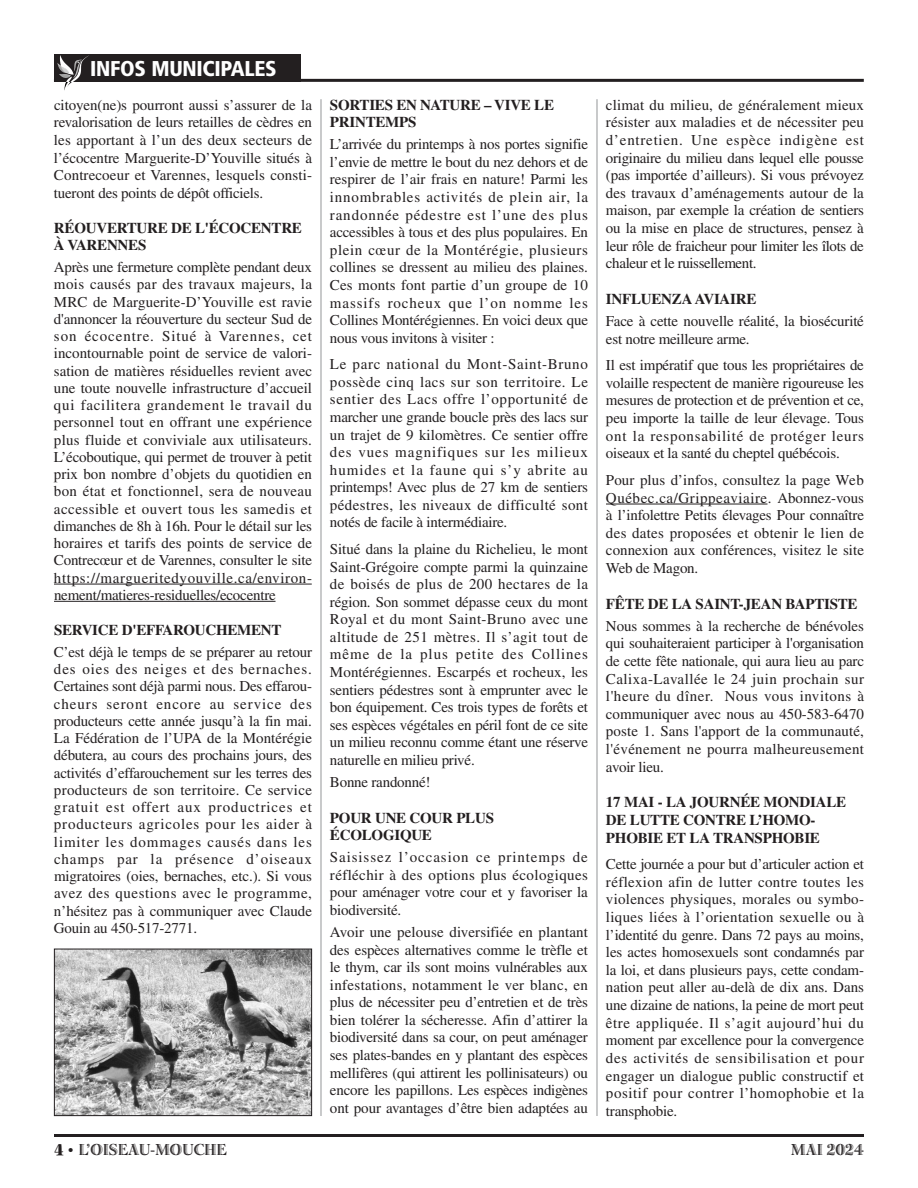
<style>
.page{position:relative;width:918px;height:1188px;background:#fff}
.page>*{position:absolute;margin:0;border:0;box-sizing:border-box;transform-origin:0 0}
.t1{font:900 condensed 21.45px "Frutiger";letter-spacing:-.015em;color:#fff}
.t2{font:16.5px "Bertie Plain";color:#231f20}
.t3{font:15px/17.5px "Times";letter-spacing:-.015em;color:#231f20;text-align:justify}
.t4{font:700 15px/17.5px "Times";letter-spacing:-.015em;color:#231f20}
.s1{font-family:"Spumoni LP";font-size:21px}
.s2{font-family:"Times";font-size:15px}
</style>
<div class="page">
<hr style="left:54px;top:1134px;width:810px;height:3px;background:#231f20">
<div style="left:54px;top:54px;width:246px;height:28px;background:#231f20"></div>
<hr style="left:54px;top:79px;width:810px;height:3px;background:#231f20">
<img style="left:67px;top:55px;width:22px;height:27px">
<svg style="left:64px;top:82px;width:8px;height:9px"></svg>
<hr style="left:54px;top:584px;width:253px;height:1px;background:#231f20">
<hr style="left:54px;top:601px;width:222px;height:1px;background:#231f20">
<hr style="left:606px;top:504px;width:162px;height:1px;background:#231f20">
<hr style="left:321px;top:99px;width:1px;height:1017px;background:#939598">
<hr style="left:597px;top:99px;width:1px;height:1017px;background:#939598">
<img style="left:56px;top:951px;width:254px;height:163px">
<div style="left:54px;top:949px;width:258px;height:167px;border:1px solid #231f20"></div>
<h1 class="t1" style="left:90px;top:60px;width:188px">INFOS MUNICIPALES</h1>
<p class="t3" style="left:54px;top:97px;width:260px">citoyen(ne)s pourront aussi s’assurer de la revalorisation de leurs retailles de cèdres en les apportant à l’un des deux secteurs de l’écocentre Marguerite-D’Youville situés à Contrecoeur et Varennes, lesquels consti&shy;tueront des points de dépôt officiels.</p>
<p class="t4" style="left:54px;top:221px;width:249px">RÉOUVERTURE DE L'ÉCOCENTRE<br>À VARENNES</p>
<p class="t3" style="left:54px;top:260px;width:260px">Après une fermeture complète pendant deux mois causés par des travaux majeurs, la MRC de Marguerite-D’Youville est ravie d'annoncer la réouverture du secteur Sud de son écocentre. Situé à Varennes, cet incontournable point de service de valori&shy;sation de matières résiduelles revient avec une toute nouvelle infrastructure d’accueil qui facilitera grandement le travail du personnel tout en offrant une expérience plus fluide et conviviale aux utilisateurs.<br>L’écoboutique, qui permet de trouver à petit prix bon nombre d’objets du quotidien en bon état et fonctionnel, sera de nouveau accessible et ouvert tous les samedis et dimanches de 8h à 16h. Pour le détail sur les horaires et tarifs des points de service de Contrecœur et de Varennes, consulter le site https://margueritedyouville.ca/environ&shy;nement/matieres-residuelles/ecocentre</p>
<p class="t4" style="left:54px;top:623px;width:229px">SERVICE D'EFFAROUCHEMENT</p>
<p class="t3" style="left:54px;top:645px;width:260px">C’est déjà le temps de se préparer au retour des oies des neiges et des bernaches.<br>Certaines sont déjà parmi nous. Des effarou&shy;cheurs seront encore au service des producteurs cette année jusqu’à la fin mai.<br>La Fédération de l’UPA de la Montérégie débutera, au cours des prochains jours, des activités d’effarouchement sur les terres des producteurs de son territoire. Ce service gratuit est offert aux productrices et producteurs agricoles pour les aider à limiter les dommages causés dans les champs par la présence d’oiseaux migratoires (oies, bernaches, etc.). Si vous avez des questions avec le programme, n’hésitez pas à communiquer avec Claude Gouin au 450-517-2771.</p>
<p class="t4" style="left:330px;top:97px;width:226px">SORTIES EN NATURE – VIVE LE<br>PRINTEMPS</p>
<p class="t3" style="left:330px;top:137px;width:260px">L’arrivée du printemps à nos portes signifie l’envie de mettre le bout du nez dehors et de respirer de l’air frais en nature! Parmi les innombrables activités de plein air, la randonnée pédestre est l’une des plus accessibles à tous et des plus populaires. En plein cœur de la Montérégie, plusieurs collines se dressent au milieu des plaines.<br>Ces monts font partie d’un groupe de 10 massifs rocheux que l’on nomme les Collines Montérégiennes. En voici deux que nous vous invitons à visiter :</p>
<p class="t3" style="left:330px;top:357px;width:260px">Le parc national du Mont-Saint-Bruno possède cinq lacs sur son territoire. Le sentier des Lacs offre l’opportunité de marcher une grande boucle près des lacs sur un trajet de 9 kilomètres. Ce sentier offre des vues magnifiques sur les milieux humides et la faune qui s’y abrite au printemps! Avec plus de 27 km de sentiers pédestres, les niveaux de difficulté sont notés de facile à intermédiaire.</p>
<p class="t3" style="left:330px;top:542px;width:260px">Situé dans la plaine du Richelieu, le mont Saint-Grégoire compte parmi la quinzaine de boisés de plus de 200 hectares de la région. Son sommet dépasse ceux du mont Royal et du mont Saint-Bruno avec une altitude de 251 mètres. Il s’agit tout de même de la plus petite des Collines Montérégiennes. Escarpés et rocheux, les sentiers pédestres sont à emprunter avec le bon équipement. Ces trois types de forêts et ses espèces végétales en péril font de ce site un milieu reconnu comme étant une réserve naturelle en milieu privé.</p>
<p class="t3" style="left:330px;top:775px;width:102px">Bonne randonné!</p>
<p class="t4" style="left:330px;top:810px;width:166px">POUR UNE COUR PLUS<br>ÉCOLOGIQUE</p>
<p class="t3" style="left:330px;top:850px;width:260px">Saisissez l’occasion ce printemps de réfléchir à des options plus écologiques pour aménager votre cour et y favoriser la biodiversité.</p>
<p class="t3" style="left:330px;top:925px;width:260px">Avoir une pelouse diversifiée en plantant des espèces alternatives comme le trèfle et le thym, car ils sont moins vulnérables aux infestations, notamment le ver blanc, en plus de nécessiter peu d’entretien et de très bien tolérer la sécheresse. Afin d’attirer la biodiversité dans sa cour, on peut aménager ses plates-bandes en y plantant des espèces mellifères (qui attirent les pollinisateurs) ou encore les papillons. Les espèces indigènes ont pour avantages d’être bien adaptées au</p>
<p class="t3" style="left:606px;top:97px;width:260px">climat du milieu, de généralement mieux résister aux maladies et de nécessiter peu d’entretien. Une espèce indigène est originaire du milieu dans lequel elle pousse (pas importée d’ailleurs). Si vous prévoyez des travaux d’aménagements autour de la maison, par exemple la création de sentiers ou la mise en place de structures, pensez à leur rôle de fraicheur pour limiter les îlots de chaleur et le ruissellement.</p>
<p class="t4" style="left:606px;top:292px;width:152px">INFLUENZA AVIAIRE</p>
<p class="t3" style="left:606px;top:314px;width:260px">Face à cette nouvelle réalité, la biosécurité est notre meilleure arme.</p>
<p class="t3" style="left:606px;top:358px;width:260px">Il est impératif que tous les propriétaires de volaille respectent de manière rigoureuse les mesures de protection et de prévention et ce, peu importe la taille de leur élevage. Tous ont la responsabilité de protéger leurs oiseaux et la santé du cheptel québécois.</p>
<p class="t3" style="left:606px;top:473px;width:260px">Pour plus d’infos, consultez la page Web Québec.ca/Grippeaviaire. Abonnez-vous à l’infolettre Petits élevages Pour connaître des dates proposées et obtenir le lien de connexion aux conférences, visitez le site Web de Magon.</p>
<p class="t4" style="left:606px;top:596px;width:253px">FÊTE DE LA SAINT-JEAN BAPTISTE</p>
<p class="t3" style="left:606px;top:618px;width:260px">Nous sommes à la recherche de bénévoles qui souhaiteraient participer à l'organisation de cette fête nationale, qui aura lieu au parc Calixa-Lavallée le 24 juin prochain sur l'heure du dîner. Nous vous invitons à communiquer avec nous au 450-583-6470 poste 1. Sans l'apport de la communauté, l'événement ne pourra malheureusement avoir lieu.</p>
<p class="t4" style="left:606px;top:795px;width:242px">17 MAI - LA JOURNÉE MONDIALE<br>DE LUTTE CONTRE L’HOMO-<br>PHOBIE ET LA TRANSPHOBIE</p>
<p class="t3" style="left:606px;top:857px;width:260px">Cette journée a pour but d’articuler action et réflexion afin de lutter contre toutes les violences physiques, morales ou symbo&shy;liques liées à l’orientation sexuelle ou à l’identité du genre. Dans 72 pays au moins, les actes homosexuels sont condamnés par la loi, et dans plusieurs pays, cette condam&shy;nation peut aller au-delà de dix ans. Dans une dizaine de nations, la peine de mort peut être appliquée. Il s’agit aujourd’hui du moment par excellence pour la convergence des activités de sensibilisation et pour engager un dialogue public constructif et positif pour contrer l’homophobie et la transphobie.</p>
<p class="t2" style="left:54px;top:1144px;width:174px"><span class="s1">4</span> <span class="s2">•</span> L’OISEAU-MOUCHE</p>
<p class="t2" style="left:791px;top:1144px;width:74px">MAI 2024</p>
</div>
